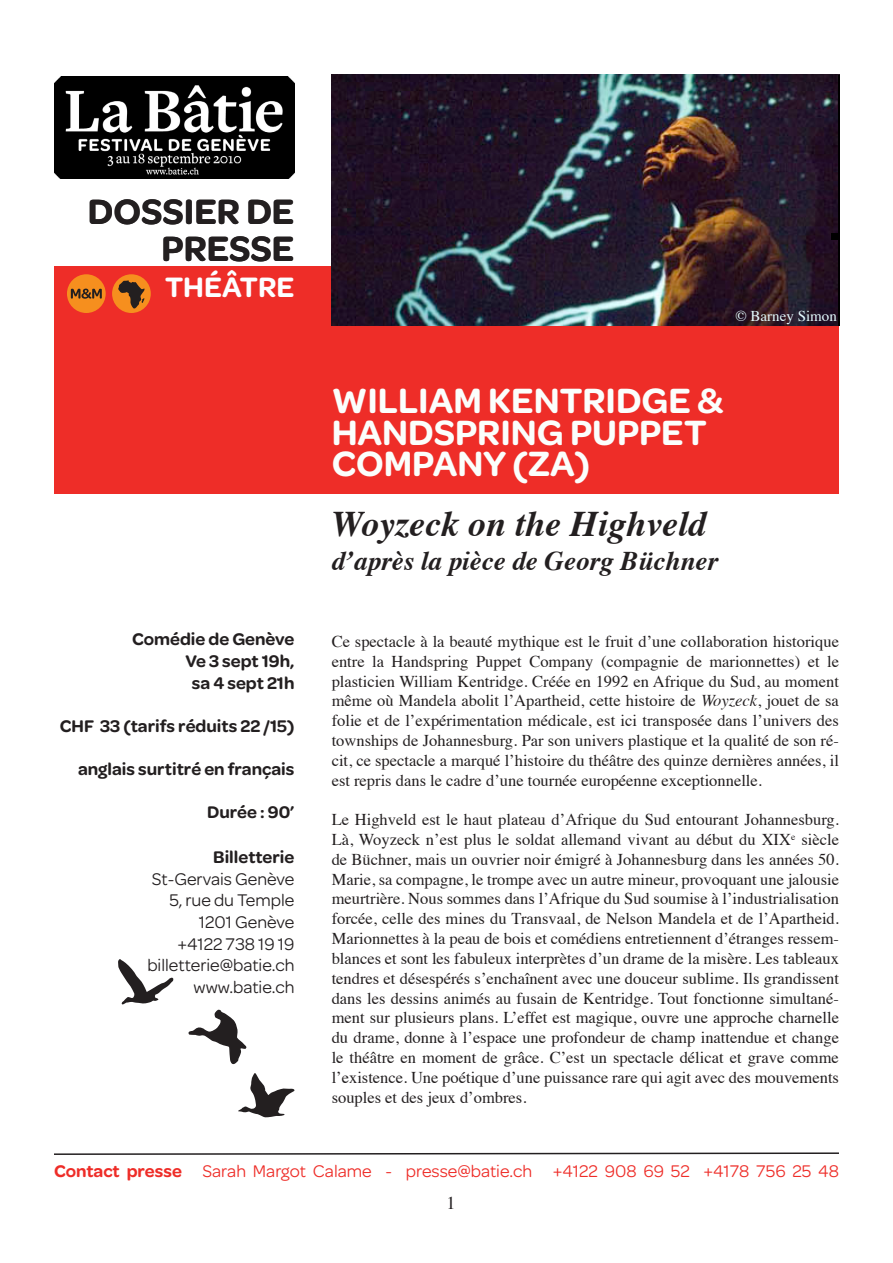
<style>
.page{position:relative;width:893px;height:1263px;background:#fff}
.page>*{position:absolute;margin:0;border:0;box-sizing:border-box;transform-origin:0 0}
.t1{font:600 37.5px "Omnes";color:#fbfefc}
.t2{font:600 37.5px/37.5px "Omnes";color:#231f20;text-align:right}
.t3{font:italic 700 36px "Times";color:#231f20}
.t4{font:600 30px "Omnes";color:#fdfeff}
.t5{font:italic 700 27px "Times";color:#231f20}
.t6{font:600 18px "Omnes";color:#231f20}
.t7{font:18px "Omnes";color:#231f20}
.t8{font:18px "Omnes";color:#ee2d28}
.t9{font:18px "Times";color:#231f20}
.t10{font:16.5px/19.8px "Times";color:#231f20;text-align:justify}
.t11{font:15px "Times";color:#e3fafd}
.s1{font-style:italic}
.s2{font-weight:600}
</style>
<div class="page">
<div style="left:332px;top:326px;width:507px;height:168px;background:#ee2d28"></div>
<div style="left:54px;top:267px;width:299px;height:227px;background:#ee2d28"></div>
<img style="left:54px;top:76px;width:240px;height:103px">
<svg style="left:54px;top:1152px;width:785px;height:3px"></svg>
<img style="left:332px;top:75px;width:506px;height:251px">
<hr style="left:838px;top:75px;width:1px;height:251px;background:#000">
<div style="left:832px;top:233px;width:6px;height:7px;background:#000"></div>
<div style="left:67px;top:274px;width:39px;height:39px;background:#f68f1e;border-radius:50%"></div>
<svg style="left:71px;top:289px;width:31px;height:10px"></svg>
<div style="left:112px;top:274px;width:39px;height:39px;background:#f68f1e;border-radius:50%"></div>
<svg style="left:118px;top:280px;width:27px;height:29px"></svg>
<svg style="left:188px;top:1009px;width:59px;height:56px"></svg>
<svg style="left:238px;top:1073px;width:57px;height:45px"></svg>
<svg style="left:118px;top:959px;width:55px;height:46px"></svg>
<p class="t2" style="left:88px;top:193px;width:208px">DOSSIER DE<br>PRESSE</p>
<p class="t4" style="left:165px;top:270px;width:131px">THÉÂTRE</p>
<p class="t6" style="left:132px;top:629px;width:164px">Comédie de Genève</p>
<p class="t6" style="left:185px;top:651px;width:111px">Ve 3 sept 19h,</p>
<p class="t6" style="left:192px;top:672px;width:104px">sa 4 sept 21h</p>
<p class="t6" style="left:60px;top:715px;width:236px">CHF 33 (tarifs réduits 22 /15)</p>
<p class="t6" style="left:78px;top:759px;width:218px">anglais surtitré en français</p>
<p class="t6" style="left:207px;top:802px;width:89px">Durée : 90’</p>
<p class="t6" style="left:213px;top:847px;width:83px">Billetterie</p>
<p class="t7" style="left:152px;top:869px;width:144px">St-Gervais Genève</p>
<p class="t7" style="left:169px;top:890px;width:127px">5, rue du Temple</p>
<p class="t7" style="left:199px;top:912px;width:97px">1201 Genève</p>
<p class="t7" style="left:177px;top:933px;width:119px">+4122 738 19 19</p>
<p class="t7" style="left:147px;top:955px;width:149px">billetterie@batie.ch</p>
<p class="t7" style="left:194px;top:977px;width:102px">www.batie.ch</p>
<p class="t11" style="left:735px;top:302px;width:103px">© Barney Simon</p>
<p class="t1" style="left:332px;top:379px;width:393px">WILLIAM KENTRIDGE &amp;</p>
<p class="t1" style="left:332px;top:411px;width:377px">HANDSPRING PUPPET</p>
<p class="t1" style="left:332px;top:442px;width:260px">COMPANY (ZA)</p>
<p class="t3" style="left:332px;top:490px;width:376px">Woyzeck on the Highveld</p>
<p class="t5" style="left:332px;top:536px;width:388px">d’après la pièce de Georg Büchner</p>
<p class="t10" style="left:332px;top:630px;width:509px">Ce spectacle à la beauté mythique est le fruit d’une collaboration historique entre la Handspring Puppet Company (compagnie de marionnettes) et le plasticien William Kentridge. Créée en 1992 en Afrique du Sud, au moment même où Mandela abolit l’Apartheid, cette histoire de <span class="s1">Woyzeck</span>, jouet de sa folie et de l’expérimentation médicale, est ici transposée dans l’univers des townships de Johannesburg. Par son univers plastique et la qualité de son ré&shy;cit, ce spectacle a marqué l’histoire du théâtre des quinze dernières années, il est repris dans le cadre d’une tournée européenne exceptionnelle.</p>
<p class="t10" style="left:332px;top:808px;width:509px">Le Highveld est le haut plateau d’Afrique du Sud entourant Johannesburg.<br>Là, Woyzeck n’est plus le soldat allemand vivant au début du XIX<sup>e</sup> siècle de Büchner, mais un ouvrier noir émigré à Johannesburg dans les années 50.<br>Marie, sa compagne, le trompe avec un autre mineur, provoquant une jalousie meurtrière. Nous sommes dans l’Afrique du Sud soumise à l’industrialisation forcée, celle des mines du Transvaal, de Nelson Mandela et de l’Apartheid.<br>Marionnettes à la peau de bois et comédiens entretiennent d’étranges ressem&shy;blances et sont les fabuleux interprètes d’un drame de la misère. Les tableaux tendres et désespérés s’enchaînent avec une douceur sublime. Ils grandissent dans les dessins animés au fusain de Kentridge. Tout fonctionne simultané&shy;ment sur plusieurs plans. L’effet est magique, ouvre une approche charnelle du drame, donne à l’espace une profondeur de champ inattendue et change le théâtre en moment de grâce. C’est un spectacle délicat et grave comme l’existence. Une poétique d’une puissance rare qui agit avec des mouvements souples et des jeux d’ombres.</p>
<p class="t8" style="left:54px;top:1161px;width:786px"><span class="s2">Contact presse</span> Sarah Margot Calame - presse@batie.ch +4122 908 69 52 +4178 756 25 48</p>
<p class="t9" style="left:446px;top:1186px;width:10px">1</p>
</div>
